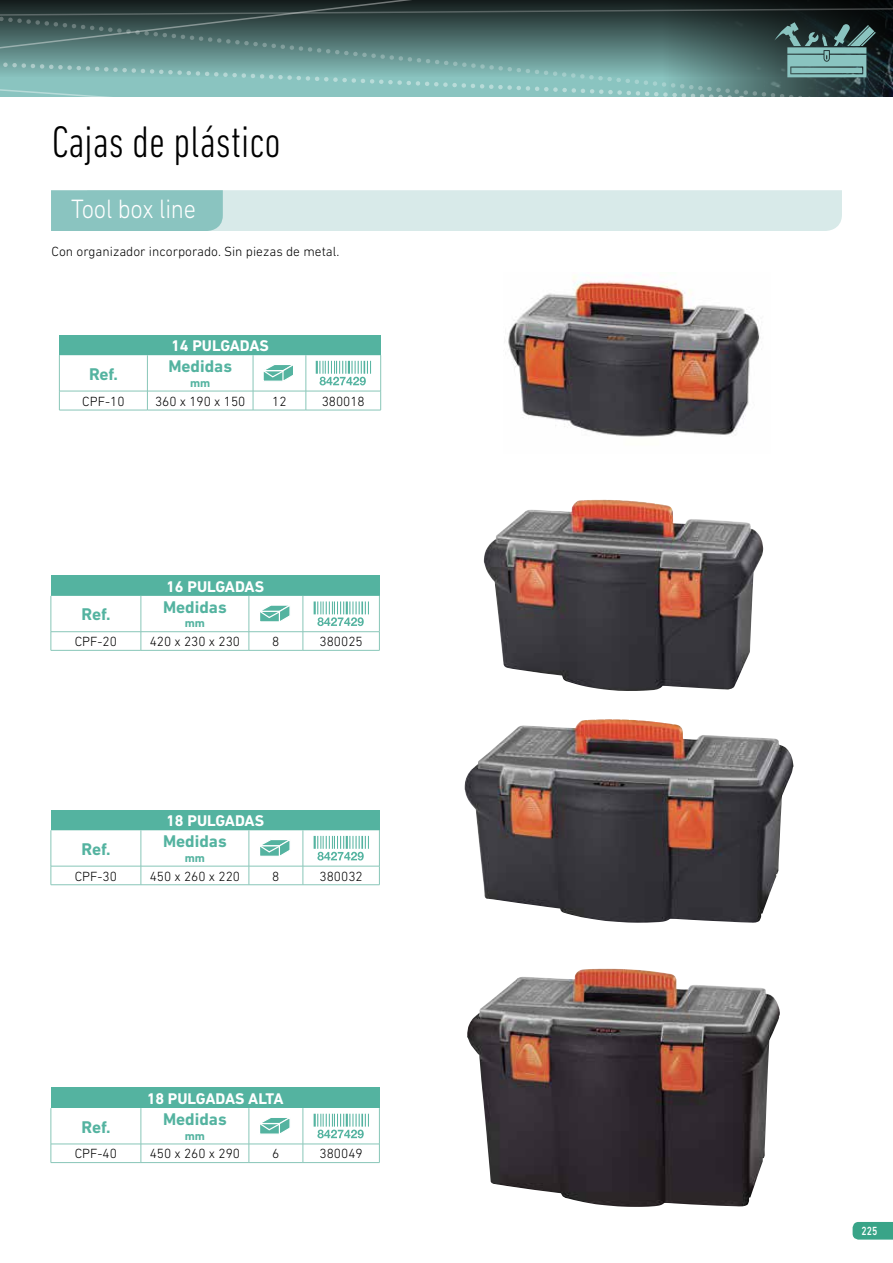
<style>
.page{position:relative;width:893px;height:1263px;background:#fff}
.page>*{position:absolute;margin:0;border:0;box-sizing:border-box;transform-origin:0 0}
.t1{font:300 condensed 45px "DIN Next LT Pro";color:#000}
.t2{font:300 27px "DIN Next LT Pro";letter-spacing:-.01em;color:#fff;scale:.9 1}
.t3{font:700 17.25px "DIN Next LT Pro";color:#54b3a0}
.t4{font:700 15.75px "DIN Next LT Pro";color:#fff}
.t5{font:300 13.5px "DIN Next LT Pro";color:#000}
.t6{font:700 12px "DIN Next LT Pro";color:#54b3a0}
.t7{font:500 12px "DIN Next LT Pro";color:#fff;scale:.8 1}
</style>
<div class="page">
<svg style="left:516px;top:0;width:300px;height:7px;background:#131b1b"></svg>
<div style="left:0;top:0;width:516px;height:7px;background:#172121"></div>
<svg style="left:853px;top:1222px;width:40px;height:17px"></svg>
<svg style="left:0;top:7px;width:893px;height:90px;background:#597d7b"></svg>
<svg style="left:51px;top:190px;width:791px;height:41px;background:#c7e1e0"></svg>
<div style="left:59px;top:335px;width:322px;height:20px;background:#54b3a0"></div>
<hr style="left:59px;top:410px;width:88px;height:1px;background:#88c6b8">
<hr style="left:147px;top:410px;width:106px;height:1px;background:#88c6b8">
<hr style="left:253px;top:410px;width:53px;height:1px;background:#88c6b8">
<hr style="left:306px;top:410px;width:75px;height:1px;background:#88c6b8">
<svg style="left:59px;top:355px;width:322px;height:55px"></svg>
<div style="left:51px;top:575px;width:328px;height:21px;background:#54b3a0"></div>
<hr style="left:51px;top:650px;width:90px;height:1px;background:#88c6b8">
<hr style="left:141px;top:650px;width:108px;height:1px;background:#88c6b8">
<hr style="left:249px;top:650px;width:54px;height:1px;background:#88c6b8">
<hr style="left:303px;top:650px;width:76px;height:1px;background:#88c6b8">
<svg style="left:51px;top:596px;width:329px;height:54px"></svg>
<div style="left:51px;top:810px;width:328px;height:20px;background:#54b3a0"></div>
<svg style="left:51px;top:830px;width:329px;height:55px"></svg>
<div style="left:51px;top:1088px;width:328px;height:20px;background:#54b3a0"></div>
<hr style="left:51px;top:1162px;width:90px;height:1px;background:#88c6b8">
<hr style="left:141px;top:1162px;width:108px;height:1px;background:#88c6b8">
<hr style="left:249px;top:1162px;width:54px;height:1px;background:#88c6b8">
<hr style="left:303px;top:1162px;width:76px;height:1px;background:#88c6b8">
<svg style="left:51px;top:1108px;width:329px;height:54px"></svg>
<img style="left:508px;top:275px;width:252px;height:162px">
<img style="left:484px;top:500px;width:279px;height:191px">
<img style="left:465px;top:719px;width:329px;height:204px">
<img style="left:467px;top:969px;width:313px;height:238px">
<h1 class="t1" style="left:52px;top:116px;width:231px">Cajas de plástico</h1>
<h2 class="t2" style="left:71px;top:193px;width:140px">Tool box line</h2>
<p class="t5" style="left:52px;top:244px;width:289px">Con organizador incorporado. Sin piezas de metal.</p>
<p class="t3" style="left:89px;top:364px;width:31px">Ref.</p>
<p class="t4" style="left:171px;top:336px;width:99px">14 PULGADAS</p>
<p class="t3" style="left:168px;top:356px;width:65px">Medidas</p>
<p class="t6" style="left:190px;top:376px;width:22px">mm</p>
<p class="t5" style="left:82px;top:393px;width:44px">CPF-10</p>
<p class="t5" style="left:155px;top:393px;width:92px">360 x 190 x 150</p>
<p class="t5" style="left:272px;top:393px;width:16px">12</p>
<p class="t5" style="left:322px;top:393px;width:45px">380018</p>
<p class="t3" style="left:81px;top:604px;width:31px">Ref.</p>
<p class="t4" style="left:166px;top:577px;width:99px">16 PULGADAS</p>
<p class="t3" style="left:163px;top:597px;width:65px">Medidas</p>
<p class="t6" style="left:185px;top:616px;width:22px">mm</p>
<p class="t5" style="left:75px;top:634px;width:44px">CPF-20</p>
<p class="t5" style="left:150px;top:634px;width:92px">420 x 230 x 230</p>
<p class="t5" style="left:272px;top:634px;width:9px">8</p>
<p class="t5" style="left:320px;top:634px;width:45px">380025</p>
<p class="t3" style="left:81px;top:839px;width:31px">Ref.</p>
<p class="t4" style="left:166px;top:811px;width:99px">18 PULGADAS</p>
<p class="t3" style="left:163px;top:831px;width:65px">Medidas</p>
<p class="t6" style="left:185px;top:851px;width:22px">mm</p>
<p class="t5" style="left:75px;top:868px;width:44px">CPF-30</p>
<p class="t5" style="left:150px;top:868px;width:92px">450 x 260 x 220</p>
<p class="t5" style="left:272px;top:868px;width:9px">8</p>
<p class="t5" style="left:320px;top:868px;width:45px">380032</p>
<p class="t3" style="left:81px;top:1116px;width:31px">Ref.</p>
<p class="t4" style="left:147px;top:1089px;width:138px">18 PULGADAS ALTA</p>
<p class="t3" style="left:163px;top:1109px;width:65px">Medidas</p>
<p class="t6" style="left:185px;top:1128px;width:22px">mm</p>
<p class="t5" style="left:75px;top:1146px;width:44px">CPF-40</p>
<p class="t5" style="left:150px;top:1146px;width:92px">450 x 260 x 290</p>
<p class="t5" style="left:272px;top:1146px;width:9px">6</p>
<p class="t5" style="left:320px;top:1146px;width:45px">380049</p>
<p class="t7" style="left:862px;top:1223px;width:21px">225</p>
</div>
